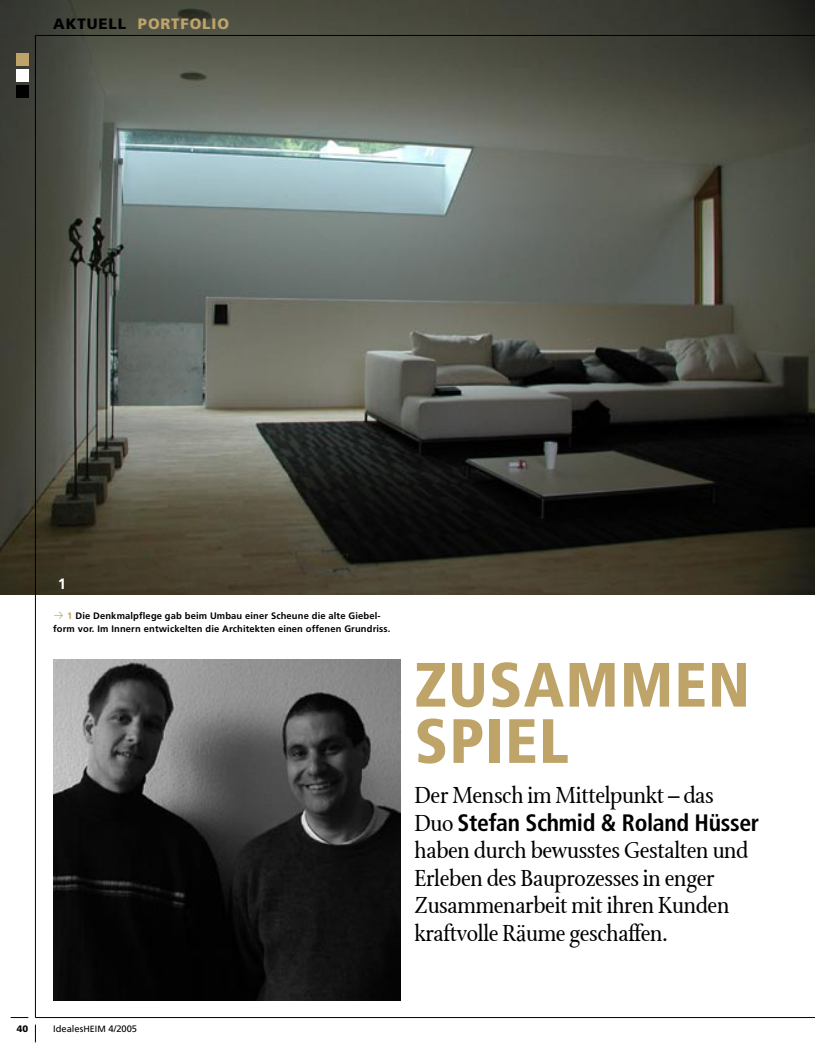
<style>
.page{position:relative;width:815px;height:1053px;background:#fff}
.page>*{position:absolute;margin:0;border:0;box-sizing:border-box;transform-origin:0 0}
.IH_Aktuell_Titel_gross{font:900 condensed 62.5px "Frutiger";letter-spacing:.02em;color:#bea469}
.IH_Aktuell_Lead{font:25px/27.5px "Archithema Grundschrift";letter-spacing:-.015em;color:#000}
.IH_Aktuell_Lead-2{font:700 condensed 23.75px "Frutiger";letter-spacing:-.015em;color:#000}
.t1{font:900 15px "Frutiger";letter-spacing:.06em;color:#bea469}
.IH_Zahlen_klein_unten{font:700 15px "Frutiger";color:#fff}
.IH_Legende_Einzug{font:700 9.38px/13.1px "Frutiger";letter-spacing:.015em;color:#000;text-align:center}
.t2{font:9.38px "Frutiger";color:#000}
.t3{font:900 9.38px "Frutiger";color:#000}
.s1{color:#000}
.s2{color:#bea469}
.s3{font-family:"Archithema Grundschrift";font-weight:400;font-stretch:normal;font-size:25px}
.s4{font-size:9px}
</style>
<div class="page">
<svg style="left:11px;top:1017px;width:17px;height:1px"></svg>
<svg style="left:35px;top:1024px;width:1px;height:18px"></svg>
<hr style="left:35px;top:1017px;width:780px;height:1px;background:#000">
<img style="left:0;top:0;width:815px;height:594px">
<div style="left:16px;top:53px;width:12px;height:13px;background:#bea469"></div>
<div style="left:16px;top:69px;width:12px;height:12px;background:#fff"></div>
<div style="left:16px;top:85px;width:12px;height:12px;background:#000"></div>
<hr style="left:35px;top:35px;width:1px;height:982px;background:#000">
<hr style="left:35px;top:35px;width:780px;height:1px;background:#000">
<img style="left:53px;top:659px;width:347px;height:341px">
<p class="t1" style="left:53px;top:14px;width:177px"><span class="s1">AKTUELL</span> PORTFOLIO</p>
<p class="IH_Zahlen_klein_unten" style="left:58px;top:574px;width:10px">1</p>
<p class="IH_Legende_Einzug" style="left:53px;top:609px;width:339px"><span class="s2">1</span> Die Denkmalpflege gab beim Umbau einer Scheune die alte Giebel&shy;form vor. Im Innern entwickelten die Architekten einen offenen Grundriss.</p>
<p class="IH_Aktuell_Titel_gross" style="left:415px;top:647px;width:337px">ZUSAMMEN</p>
<p class="IH_Aktuell_Titel_gross" style="left:415px;top:703px;width:156px">SPIEL</p>
<p class="IH_Aktuell_Lead" style="left:415px;top:781px;width:301px">Der Mensch im Mittelpunkt – das</p>
<p class="IH_Aktuell_Lead-2" style="left:415px;top:808px;width:346px"><span class="s3">Duo</span> Stefan Schmid &amp; Roland Hüsser</p>
<p class="IH_Aktuell_Lead" style="left:415px;top:836px;width:335px">haben durch bewusstes Gestalten und Erleben des Bauprozesses in enger Zusammenarbeit mit ihren Kunden kraftvolle Räume geschaffen.</p>
<p class="t3" style="left:17px;top:1022px;width:13px">40</p>
<p class="t2" style="left:53px;top:1023px;width:85px">Ideales<span class="s4">HEIM</span> 4/2005</p>
</div>
